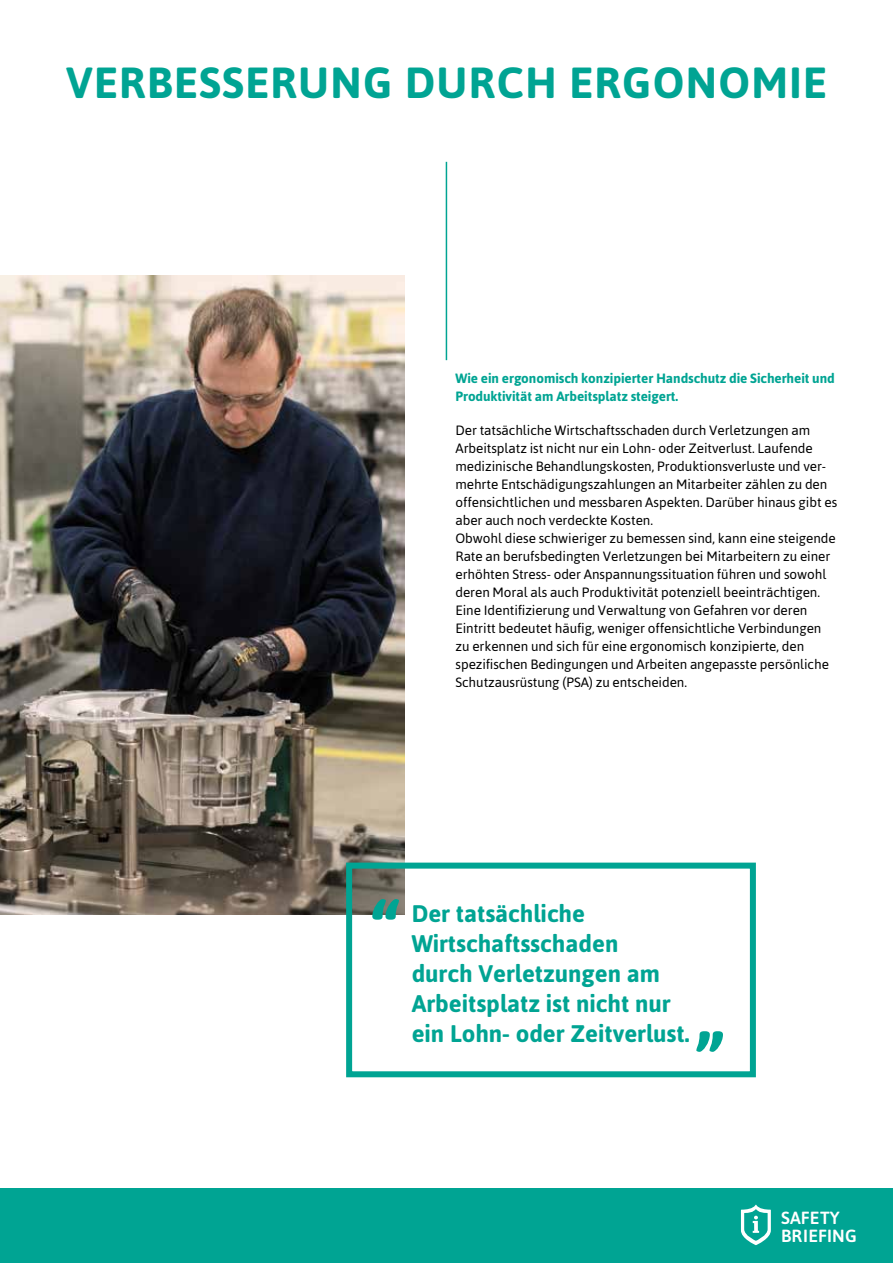
<style>
.page{position:relative;width:893px;height:1263px;background:#fff}
.page>*{position:absolute;margin:0;border:0;box-sizing:border-box;transform-origin:0 0}
.t1{font:700 43.5px "Asap";letter-spacing:.03em;color:#00a493}
.t2{font:700 24px/30px "Asap";color:#00a493}
.t3{font:500 17.55px/17.5px "Asap";letter-spacing:.01em;color:#fff}
.t4{font:13.5px/18px "Asap";letter-spacing:-.005em;color:#000}
.t5{font:700 13.5px/18px "Asap";letter-spacing:-.005em;color:#00a493}
</style>
<div class="page">
<img style="left:0;top:275px;width:405px;height:639px">
<hr style="left:446px;top:162px;width:1px;height:198px;background:#00a493">
<div style="left:346px;top:862px;width:410px;height:215px;border:6px solid #00a493"></div>
<svg style="left:372px;top:899px;width:27px;height:21px"></svg>
<svg style="left:696px;top:1031px;width:27px;height:21px"></svg>
<div style="left:0;top:1188px;width:893px;height:75px;background:#00a493"></div>
<svg style="left:741px;top:1205px;width:30px;height:40px"></svg>
<h1 class="t1" style="left:66px;top:54px;width:762px">VERBESSERUNG DURCH ERGONOMIE</h1>
<p class="t5" style="left:455px;top:368px;width:381px">Wie ein ergonomisch konzipierter Handschutz die Sicherheit und<br>Produktivität am Arbeitsplatz steigert.</p>
<p class="t4" style="left:455px;top:421px;width:383px">Der tatsächliche Wirtschaftsschaden durch Verletzungen am Arbeitsplatz ist nicht nur ein Lohn- oder Zeitverlust. Laufende medizinische Behandlungskosten, Produktionsverluste und ver&shy;mehrte Entschädigungszahlungen an Mitarbeiter zählen zu den offensichtlichen und messbaren Aspekten. Darüber hinaus gibt es aber auch noch verdeckte Kosten.<br>Obwohl diese schwieriger zu bemessen sind, kann eine steigende Rate an berufsbedingten Verletzungen bei Mitarbeitern zu einer erhöhten Stress- oder Anspannungssituation führen und sowohl deren Moral als auch Produktivität potenziell beeinträchtigen.<br>Eine Identifizierung und Verwaltung von Gefahren vor deren Eintritt bedeutet häufig, weniger offensichtliche Verbindungen zu erkennen und sich für eine ergonomisch konzipierte, den spezifischen Bedingungen und Arbeiten angepasste persönliche Schutzausrüstung (PSA) zu entscheiden.</p>
<h2 class="t2" style="left:412px;top:898px;width:279px">Der tatsächliche<br>Wirtschaftsschaden<br>durch Verletzungen am<br>Arbeitsplatz ist nicht nur ein Lohn- oder Zeitverlust.</h2>
<p class="t3" style="left:781px;top:1208px;width:77px">SAFETY<br>BRIEFING</p>
</div>
